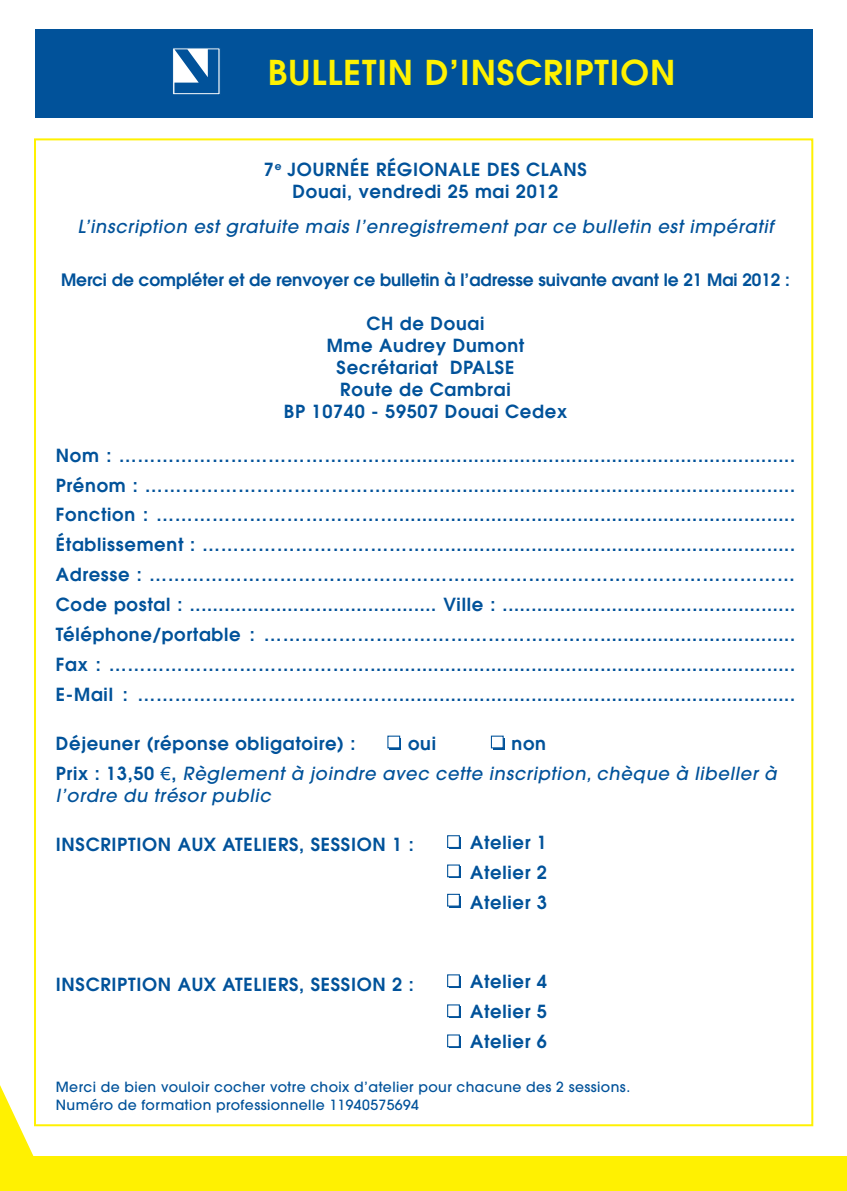
<style>
.page{position:relative;width:847px;height:1191px;background:#fff}
.page>*{position:absolute;margin:0;border:0;box-sizing:border-box;transform-origin:0 0}
.t1{font:600 34px "Avant Garde";color:#fff101}
.t2{font:600 18px/30px "Avant Garde";letter-spacing:.04em;color:#01529a;text-align:justify}
.t3{font:italic 500 18px/30px "Avant Garde";color:#01529a}
.t4{font:600 17px "Avant Garde";color:#01529a}
.t5{font:500 14px/18px "Avant Garde";letter-spacing:.03em;color:#01529a}
.s1{font-weight:600;font-style:normal}
.s2{font-family:"Arial";font-weight:400;font-style:normal}
</style>
<div class="page">
<div style="left:0;top:1156px;width:847px;height:35px;background:#fff101"></div>
<svg style="left:0;top:1085px;width:73px;height:71px"></svg>
<div style="left:35px;top:29px;width:777px;height:89px;background:#01529a"></div>
<svg style="left:173px;top:48px;width:47px;height:47px"></svg>
<svg style="left:174px;top:49px;width:44px;height:44px"></svg>
<div style="left:449px;top:837px;width:12px;height:12px;background:#01529a"></div>
<div style="left:447px;top:835px;width:13px;height:13px;background:#fff;border:1px solid #01529a"></div>
<div style="left:389px;top:737px;width:12px;height:12px;background:#01529a"></div>
<div style="left:387px;top:735px;width:13px;height:13px;background:#fff;border:1px solid #01529a"></div>
<div style="left:493px;top:737px;width:11px;height:12px;background:#01529a"></div>
<div style="left:491px;top:735px;width:12px;height:13px;background:#fff;border:1px solid #01529a"></div>
<div style="left:449px;top:866px;width:12px;height:12px;background:#01529a"></div>
<div style="left:447px;top:864px;width:13px;height:13px;background:#fff;border:1px solid #01529a"></div>
<div style="left:449px;top:896px;width:12px;height:11px;background:#01529a"></div>
<div style="left:447px;top:893px;width:13px;height:13px;background:#fff;border:1px solid #01529a"></div>
<div style="left:449px;top:976px;width:12px;height:12px;background:#01529a"></div>
<div style="left:447px;top:974px;width:13px;height:13px;background:#fff;border:1px solid #01529a"></div>
<div style="left:449px;top:1006px;width:12px;height:12px;background:#01529a"></div>
<div style="left:447px;top:1004px;width:13px;height:13px;background:#fff;border:1px solid #01529a"></div>
<div style="left:449px;top:1036px;width:12px;height:12px;background:#01529a"></div>
<div style="left:447px;top:1034px;width:13px;height:13px;background:#fff;border:1px solid #01529a"></div>
<h1 class="t1" style="left:268px;top:50px;width:39px">Bulle</h1>
<h1 class="t1" style="left:362px;top:50px;width:118px">tin d’inscrip</h1>
<h1 class="t1" style="left:594px;top:50px;width:37px">tion</h1>
<p class="t2" style="left:264px;top:158px;width:324px;line-height:22px;text-align:center">7<sup>e</sup> JOURNÉE RÉGIONALE DES CLANS<br>Douai, vendredi 25 mai 2012</p>
<p class="t3" style="left:77px;top:211px;width:701px">L’inscription est gratuite mais l’enregistrement par ce bulletin est impératif</p>
<p class="t4" style="left:61px;top:268px;width:730px">Merci de compléter et de renvoyer ce bulletin à l’adresse suivante avant le 21 Mai 2012 :</p>
<p class="t2" style="left:284px;top:312px;width:285px;line-height:22px;text-align:center">CH de Douai<br>Mme Audrey Dumont<br>Secrétariat DPALSE<br>Route de Cambrai<br>BP 10740 - 59507 Douai Cedex</p>
<p class="t2" style="left:56px;top:439px;width:740px">Nom : ……………………………………….....................................................................<br>Prénom : ………………………………….......................................................................<br>Fonction : ………………………………….....................................................................<br>Établissement : ………………………………….............................................................<br>Adresse : ……………………………………………….……….………………………………… Code postal : ........................................... Ville : ...................................................<br>Téléphone/portable : ………………………………………………..................................<br>Fax : ……………………………………..........................................................................<br>E-Mail : …………………………………….....................................................................</p>
<p class="t2" style="left:56px;top:728px;width:301px">Déjeuner (réponse obligatoire) :</p>
<p class="t2" style="left:408px;top:728px;width:30px">oui</p>
<p class="t3" style="left:56px;top:728px;width:726px;text-indent:456px"><span class="s1">non<br>P r i x : 1 3 , 5 0</span> <span class="s2">€</span> <span class="s1">,</span> Règlement à joindre avec cette inscription, chèque à libeller à</p>
<p class="t3" style="left:56px;top:780px;width:220px">l’ordre du trésor public</p>
<p class="t2" style="left:56px;top:829px;width:359px">INSCRIPTION AUX ATELIERS, SESSION 1 :</p>
<p class="t2" style="left:470px;top:827px;width:78px">Atelier 1<br>Atelier 2<br>Atelier 3</p>
<p class="t2" style="left:56px;top:968px;width:359px">INSCRIPTION AUX ATELIERS, SESSION 2 :</p>
<p class="t2" style="left:470px;top:966px;width:78px">Atelier 4<br>Atelier 5<br>Atelier 6</p>
<p class="t5" style="left:56px;top:1078px;width:576px">Merci de bien vouloir cocher votre choix d’atelier pour chacune des 2 sessions.<br>Numéro de formation professionnelle 11940575694</p>
</div>
